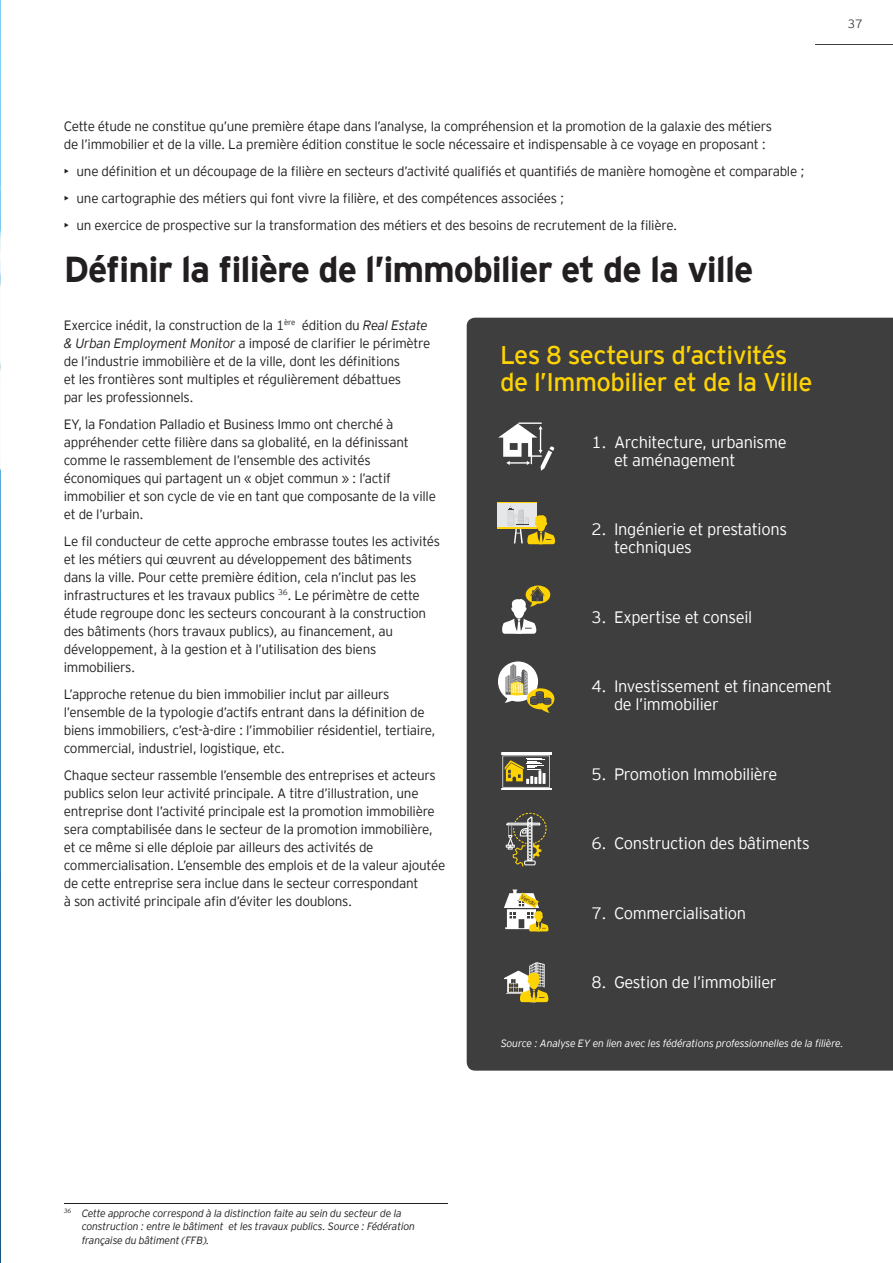
<style>
.page{position:relative;width:893px;height:1263px;background:#fff}
.page>*{position:absolute;margin:0;border:0;box-sizing:border-box;transform-origin:0 0}
.t1{font:700 36px "EY Interstate";letter-spacing:-.03em;color:#231f20}
.t2{font:25.5px/27px "EY Interstate";letter-spacing:-.02em;color:#fed304}
.t3{font:300 16.5px/18px "EY Interstate";letter-spacing:-.02em;color:#fff}
.t4{font:300 13.5px/18px "EY Interstate";letter-spacing:-.02em;color:#231f20}
.t5{font:300 12px "EY Interstate";color:#3e3e3f}
.t6{font:italic 300 10.5px/13.5px "EY Interstate";letter-spacing:-.02em;color:#231f20}
.t7{font:italic 300 10.5px "EY Interstate";letter-spacing:-.02em;color:#fff}
.t8{font:300 6px "EY Interstate";color:#231f20}
.s1{font-style:italic}
</style>
<div class="page">
<hr style="left:816px;top:44px;width:77px;height:1px;background:#3e3e3f">
<img style="left:0;top:0;width:1px;height:1263px">
<hr style="left:64px;top:1203px;width:384px;height:1px;background:#231f20">
<div style="left:467px;top:318px;width:426px;height:753px;background:#3e3e3f"></div>
<svg style="left:500px;top:585px;width:50px;height:49px"></svg>
<svg style="left:501px;top:752px;width:51px;height:38px"></svg>
<svg style="left:506px;top:813px;width:41px;height:53px;background:#6b6859"></svg>
<div style="left:497px;top:502px;width:40px;height:26px;background:#e6e7e9"></div>
<svg style="left:507px;top:505px;width:50px;height:39px"></svg>
<hr style="left:518px;top:422px;width:24px;height:2px;background:#fff">
<svg style="left:498px;top:423px;width:56px;height:48px"></svg>
<svg style="left:504px;top:889px;width:46px;height:42px"></svg>
<svg style="left:504px;top:962px;width:46px;height:40px;background:#988f60"></svg>
<div style="left:498px;top:661px;width:40px;height:41px;background:#fff;border-radius:50%"></div>
<svg style="left:504px;top:664px;width:50px;height:49px"></svg>
<p class="t5" style="left:848px;top:15px;width:16px">37</p>
<p class="t4" style="left:64px;top:116px;width:710px">Cette étude ne constitue qu’une première étape dans l’analyse, la compréhension et la promotion de la galaxie des métiers de l’immobilier et de la ville. La première édition constitue le socle nécessaire et indispensable à ce voyage en proposant :</p>
<p class="t4" style="left:64px;top:161px;width:742px">• une définition et un découpage de la filière en secteurs d’activité qualifiés et quantifiés de manière homogène et comparable ;</p>
<p class="t4" style="left:64px;top:188px;width:502px">• une cartographie des métiers qui font vivre la filière, et des compétences associées ;</p>
<p class="t4" style="left:64px;top:215px;width:615px">• un exercice de prospective sur la transformation des métiers et des besoins de recrutement de la filière.</p>
<h1 class="t1" style="left:64px;top:243px;width:691px">Définir la filière de l’immobilier et de la ville</h1>
<p class="t4" style="left:64px;top:315px;width:368px">Exercice inédit, la construction de la 1<sup>ère</sup> édition du <span class="s1">Real Estate &amp; Urban Employment Monitor</span> a imposé de clarifier le périmètre de l’industrie immobilière et de la ville, dont les définitions<br>et les frontières sont multiples et régulièrement débattues<br>par les professionnels.</p>
<p class="t4" style="left:64px;top:414px;width:374px">EY, la Fondation Palladio et Business Immo ont cherché à appréhender cette filière dans sa globalité, en la définissant comme le rassemblement de l’ensemble des activités économiques qui partagent un « objet commun » : l’actif immobilier et son cycle de vie en tant que composante de la ville et de l’urbain.</p>
<p class="t4" style="left:64px;top:531px;width:378px">Le fil conducteur de cette approche embrasse toutes les activités et les métiers qui œuvrent au développement des bâtiments dans la ville. Pour cette première édition, cela n’inclut pas les infrastructures et les travaux publics <sup>36</sup>. Le périmètre de cette étude regroupe donc les secteurs concourant à la construction des bâtiments (hors travaux publics), au financement, au développement, à la gestion et à l’utilisation des biens immobiliers.</p>
<p class="t4" style="left:64px;top:684px;width:373px">L’approche retenue du bien immobilier inclut par ailleurs l’ensemble de la typologie d’actifs entrant dans la définition de biens immobiliers, c’est-à-dire : l’immobilier résidentiel, tertiaire, commercial, industriel, logistique, etc.</p>
<p class="t4" style="left:64px;top:765px;width:383px">Chaque secteur rassemble l’ensemble des entreprises et acteurs publics selon leur activité principale. A titre d’illustration, une entreprise dont l’activité principale est la promotion immobilière sera comptabilisée dans le secteur de la promotion immobilière, et ce même si elle déploie par ailleurs des activités de commercialisation. L’ensemble des emplois et de la valeur ajoutée de cette entreprise sera inclue dans le secteur correspondant<br>à son activité principale afin d’éviter les doublons.</p>
<h2 class="t2" style="left:500px;top:340px;width:314px">Les 8 secteurs d’activités de l’Immobilier et de la Ville</h2>
<p class="t3" style="left:614px;top:432px;width:174px;text-indent:-23px">1. Architecture, urbanisme et aménagement</p>
<p class="t3" style="left:614px;top:519px;width:175px;text-indent:-23px">2. Ingénierie et prestations techniques</p>
<p class="t3" style="left:591px;top:607px;width:162px">3. Expertise et conseil</p>
<p class="t3" style="left:614px;top:676px;width:219px;text-indent:-23px">4. Investissement et financement de l’immobilier</p>
<p class="t3" style="left:591px;top:764px;width:187px">5. Promotion Immobilière</p>
<p class="t3" style="left:591px;top:833px;width:220px">6. Construction des bâtiments</p>
<p class="t8" style="left:523px;top:892px;width:18px;rotate:30deg">Vendu</p>
<p class="t3" style="left:591px;top:903px;width:156px">7. Commercialisation</p>
<p class="t3" style="left:591px;top:972px;width:187px">8. Gestion de l’immobilier</p>
<p class="t6" style="left:82px;top:1205px;width:335px;text-indent:-18px"><sup>36</sup> Cette approche correspond à la distinction faite au sein du secteur de la construction : entre le bâtiment et les travaux publics. Source : Fédération française du bâtiment (FFB).</p>
<p class="t7" style="left:501px;top:1036px;width:344px">Source : Analyse EY en lien avec les fédérations professionnelles de la filière.</p>
</div>
